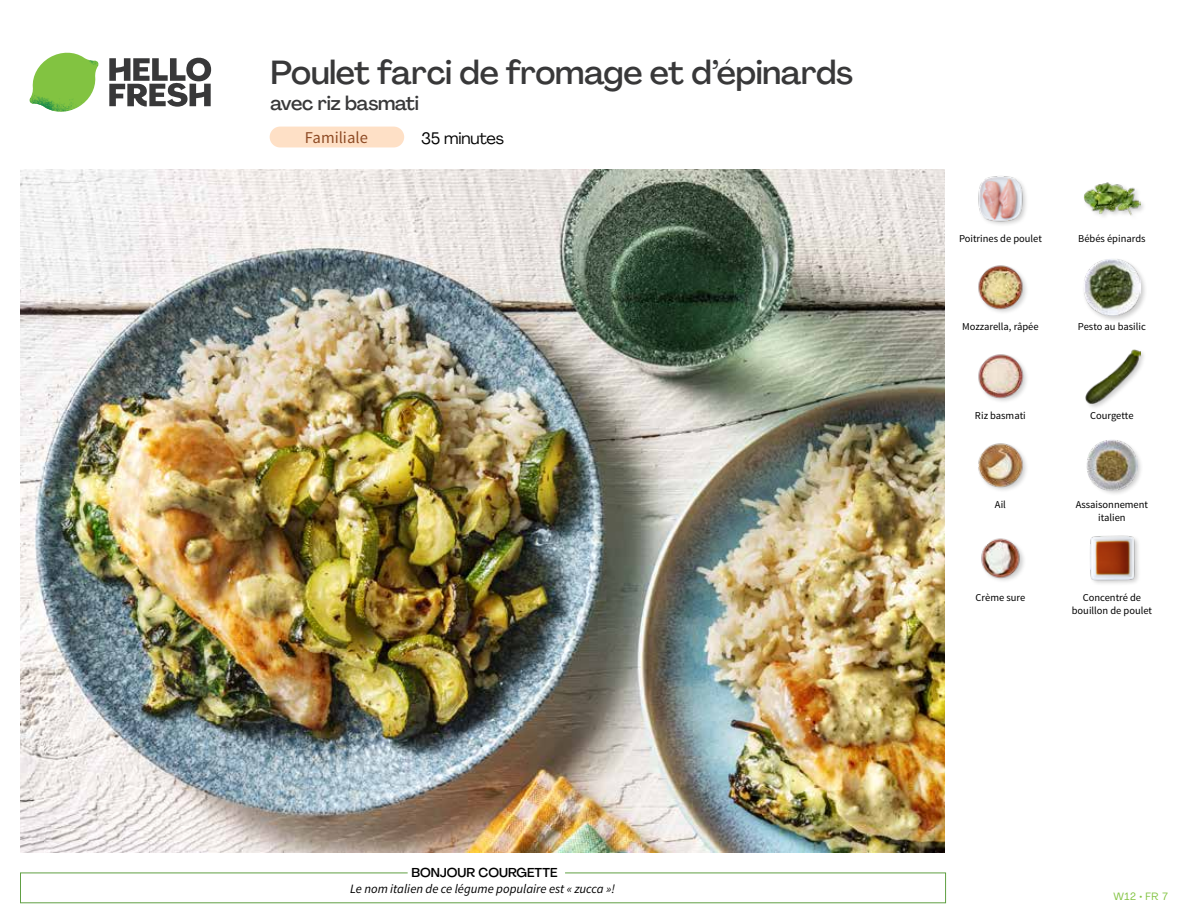
<style>
.page{position:relative;width:1188px;height:918px;background:#fff}
.page>*{position:absolute;margin:0;border:0;box-sizing:border-box;transform-origin:0 0}
.t1{font:500 33px "Agrandir";letter-spacing:-.01em;color:#383839}
.t2{font:500 19.5px "Agrandir";letter-spacing:-.01em;color:#383839}
.t3{font:16.5px "Source Sans Pro";color:#8e4b25}
.t4{font:16.5px "Agrandir";letter-spacing:-.01em;color:#000}
.t5{font:italic 12.75px "Source Sans Pro";color:#000}
.t6{font:500 12.75px "Agrandir";color:#000}
.t7{font:10.5px/13.5px "Source Sans Pro";color:#000;text-align:center}
.t8{font:10.5px "Agrandir";color:#82c341}
</style>
<div class="page">
<div style="left:270px;top:127px;width:134px;height:20px;background:#fee0c6;border-radius:10px"></div>
<svg style="left:109px;top:57px;width:102px;height:50px"></svg>
<svg style="left:34px;top:53px;width:62px;height:40px"></svg>
<img style="left:67px;top:53px;width:32px;height:26px">
<img style="left:33px;top:75px;width:59px;height:11px">
<img style="left:29px;top:79px;width:61px;height:33px">
<img style="left:65px;top:86px;width:27px;height:25px">
<div style="left:20px;top:873px;width:926px;height:30px;border:1px solid #609f43"></div>
<div style="left:408px;top:865px;width:157px;height:15px;background:#fff"></div>
<img style="left:21px;top:170px;width:924px;height:682px">
<img style="left:1090px;top:535px;width:49px;height:49px">
<img style="left:981px;top:538px;width:43px;height:43px">
<div style="left:1086px;top:439px;width:58px;height:58px;background:#000;opacity:.2"></div>
<img style="left:1087px;top:440px;width:50px;height:50px">
<img style="left:978px;top:443px;width:49px;height:48px">
<div style="left:1084px;top:348px;width:63px;height:62px;background:#000;opacity:.2"></div>
<img style="left:1084px;top:348px;width:57px;height:57px">
<img style="left:978px;top:354px;width:49px;height:47px">
<div style="left:1082px;top:257px;width:65px;height:66px;background:#000;opacity:.2"></div>
<img style="left:1083px;top:259px;width:58px;height:57px">
<img style="left:978px;top:265px;width:49px;height:48px">
<div style="left:1083px;top:181px;width:64px;height:40px;background:#000;opacity:.2"></div>
<img style="left:1083px;top:181px;width:58px;height:40px">
<img style="left:978px;top:176px;width:48px;height:49px">
<h1 class="t1" style="left:271px;top:52px;width:584px">Poulet farci de fromage et d’épinards</h1>
<h2 class="t2" style="left:271px;top:91px;width:150px">avec riz basmati</h2>
<h3 class="t3" style="left:305px;top:128px;width:64px">Familiale</h3>
<h3 class="t4" style="left:421px;top:128px;width:85px">35 minutes</h3>
<p class="t6" style="left:411px;top:864px;width:148px">BONJOUR COURGETTE</p>
<p class="t5" style="left:350px;top:881px;width:266px">Le nom italien de ce légume populaire est « zucca »!</p>
<p class="t7" style="left:959px;top:232px;width:84px">Poitrines de poulet</p>
<p class="t7" style="left:1078px;top:232px;width:69px">Bébés épinards</p>
<p class="t7" style="left:962px;top:320px;width:78px">Mozzarella, râpée</p>
<p class="t7" style="left:1078px;top:320px;width:69px">Pesto au basilic</p>
<p class="t7" style="left:975px;top:409px;width:52px">Riz basmati</p>
<p class="t7" style="left:1090px;top:409px;width:45px">Courgette</p>
<p class="t7" style="left:995px;top:498px;width:12px">Ail</p>
<p class="t7" style="left:976px;top:591px;width:51px">Crème sure</p>
<p class="t7" style="left:1076px;top:498px;width:74px">Assaisonnement italien</p>
<p class="t7" style="left:1072px;top:591px;width:82px">Concentré de bouillon de poulet</p>
<p class="t8" style="left:1114px;top:890px;width:56px">W12 • FR 7</p>
</div>
